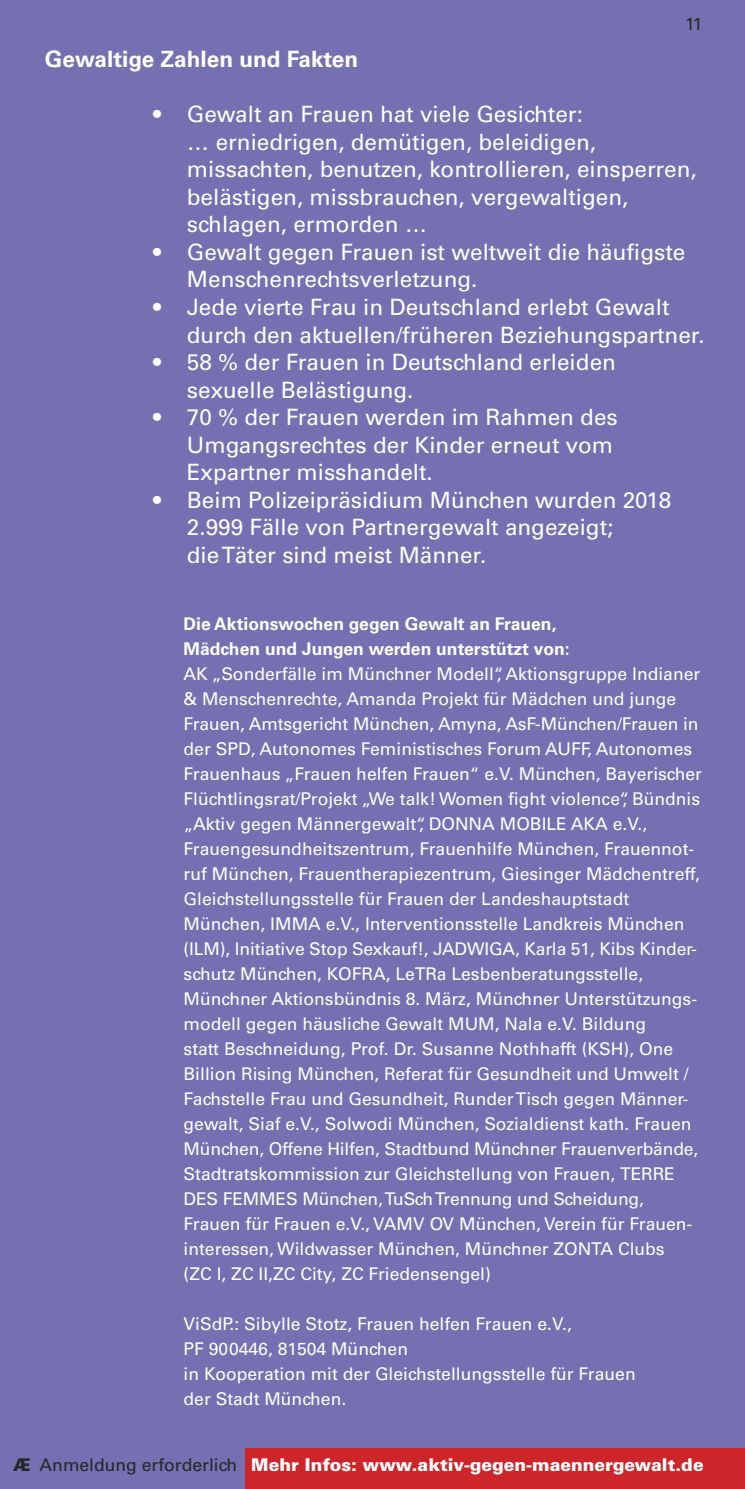
<style>
.page{position:relative;width:745px;height:1489px;background:#fff}
.page>*{position:absolute;margin:0;border:0;box-sizing:border-box;transform-origin:0 0}
.t1{font:22.5px/27.5px "Univers LT Std";color:#fff}
.t2{font:700 22.5px "Univers LT Std";color:#fff}
.t3{font:17.5px/25px "Univers LT Std";color:#fff}
.t4{font:700 17.5px/25px "Univers LT Std";color:#fff}
.t5{font:900 17.5px "Univers LT Std";color:#fff}
.t6{font:17.5px "Univers LT Std";color:#272627}
.s1{font-weight:900}
</style>
<div class="page">
<div style="left:0;top:0;width:744px;height:1488px;background:#7470b1"></div>
<div style="left:245px;top:1448px;width:499px;height:40px;background:#cc262b"></div>
<p class="t6" style="left:684px;top:17px;width:19px">11</p>
<p class="t2" style="left:45px;top:51px;width:314px">Gewaltige Zahlen und Fakten</p>
<p class="t1" style="left:187px;top:103px;width:511px;text-indent:-35px"><span class="s1">•</span> Gewalt an Frauen hat viele Gesichter:<br>… erniedrigen, demütigen, beleidigen, missachten, benutzen, kontrollieren, einsperren, belästigen, missbrauchen, vergewaltigen, schlagen, ermorden …</p>
<p class="t1" style="left:187px;top:240px;width:499px;text-indent:-35px"><span class="s1">•</span> Gewalt gegen Frauen ist weltweit die häufigste<br>Menschenrechtsverletzung.</p>
<p class="t1" style="left:187px;top:295px;width:519px;text-indent:-35px"><span class="s1">•</span> Jede vierte Frau in Deutschland erlebt Gewalt durch den aktuellen/früheren Beziehungspartner.</p>
<p class="t1" style="left:187px;top:350px;width:430px;text-indent:-35px"><span class="s1">•</span> 58 % der Frauen in Deutschland erleiden sexuelle Belästigung.</p>
<p class="t1" style="left:187px;top:405px;width:432px;text-indent:-35px"><span class="s1">•</span> 70 % der Frauen werden im Rahmen des<br>Umgangsrechtes der Kinder erneut vom<br>Expartner misshandelt.</p>
<p class="t1" style="left:187px;top:488px;width:485px;text-indent:-35px"><span class="s1">•</span> Beim Polizeipräsidium München wurden 2018<br>2.999 Fälle von Partnergewalt angezeigt; dieTäter sind meist Männer.</p>
<p class="t4" style="left:183px;top:612px;width:387px">Die Aktionswochen gegen Gewalt an Frauen,<br>Mädchen und Jungen werden unterstützt von:</p>
<p class="t3" style="left:183px;top:662px;width:519px">AK „Sonderfälle im Münchner Modell“, Aktionsgruppe Indianer &amp; Menschenrechte, Amanda Projekt für Mädchen und junge Frauen, Amtsgericht München, Amyna, AsF-München/Frauen in der SPD, Autonomes Feministisches Forum AUFF, Autonomes Frauenhaus „Frauen helfen Frauen“ e.V. München, Bayerischer Flüchtlingsrat/Projekt „We talk! Women fight violence“, Bündnis „Aktiv gegen Männergewalt“, DONNA MOBILE AKA e.V., Frauengesundheitszentrum, Frauenhilfe München, Frauennot&shy;ruf München, Frauentherapiezentrum, Giesinger Mädchentreff, Gleichstellungsstelle für Frauen der Landeshauptstadt München, IMMA e.V., Interventionsstelle Landkreis München (ILM), Initiative Stop Sexkauf!, JADWIGA, Karla 51, Kibs Kinder&shy;schutz München, KOFRA, LeTRa Lesbenberatungsstelle, Münchner Aktionsbündnis 8. März, Münchner Unterstützungs&shy;modell gegen häusliche Gewalt MUM, Nala e.V. Bildung<br>statt Beschneidung, Prof. Dr. Susanne Nothhafft (KSH), One Billion Rising München, Referat für Gesundheit und Umwelt / Fachstelle Frau und Gesundheit, RunderTisch gegen Männer&shy;gewalt, Siaf e.V., Solwodi München, Sozialdienst kath. Frauen München, Offene Hilfen, Stadtbund Münchner Frauenverbände, Stadtratskommission zur Gleichstellung von Frauen, TERRE DES FEMMES München,TuSchTrennung und Scheidung, Frauen für Frauen e.V., VAMV OV München, Verein für Frauen&shy;interessen, Wildwasser München, Münchner ZONTA Clubs<br>(ZC I, ZC II,ZC City, ZC Friedensengel)</p>
<p class="t3" style="left:183px;top:1312px;width:453px">ViSdP.: Sibylle Stotz, Frauen helfen Frauen e.V.,<br>PF 900446, 81504 München<br>in Kooperation mit der Gleichstellungsstelle für Frauen der Stadt München.</p>
<p class="t6" style="left:13px;top:1457px;width:225px"><span class="s1">Æ</span> Anmeldung erforderlich</p>
<p class="t5" style="left:251px;top:1457px;width:453px">Mehr Infos: www.aktiv-gegen-maennergewalt.de</p>
</div>
